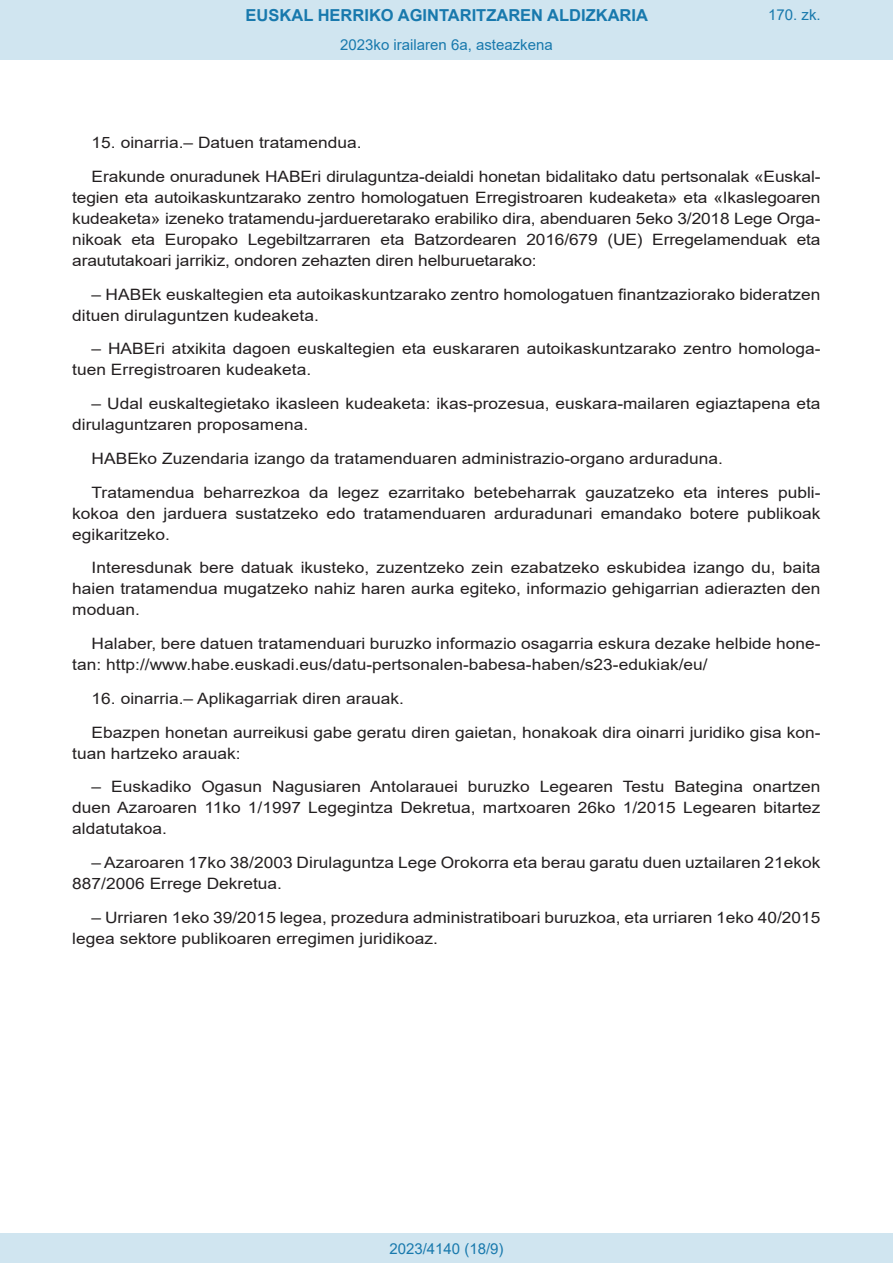
<style>
.page{position:relative;width:893px;height:1263px;background:#fff}
.page>*{position:absolute;margin:0;border:0;box-sizing:border-box;transform-origin:0 0}
.t1{font:700 16.5px "Arial";color:#1879ad}
.BOPVDetalle{font:15.6px/21px "Arial";color:#231f20;scale:1.11 1}
.Paginacion_Centro{font:15px "Arial";color:#1879ad}
</style>
<div class="page">
<div style="left:0;top:0;width:893px;height:60px;background:#d0e5f0"></div>
<div style="left:0;top:1233px;width:893px;height:30px;background:#d0e5f0"></div>
<p class="t1" style="left:246px;top:3px;width:404px">EUSKAL HERRIKO AGINTARITZAREN ALDIZKARIA</p>
<p class="Paginacion_Centro" style="left:340px;top:35px;width:214px">2023ko irailaren 6a, asteazkena</p>
<p class="Paginacion_Centro" style="left:768px;top:5px;width:54px">170. zk.</p>
<p class="BOPVDetalle" style="left:92px;top:132px;width:245px">15. oinarria.– Datuen tratamendua.</p>
<p class="BOPVDetalle" style="left:72px;top:166px;width:676px;text-align:justify;text-indent:19px">Erakunde onuradunek HABEri dirulaguntza-deialdi honetan bidalitako datu pertsonalak «Euskal&shy;tegien eta autoikaskuntzarako zentro homologatuen Erregistroaren kudeaketa» eta «Ikaslegoaren kudeaketa» izeneko tratamendu-jardueretarako erabiliko dira, abenduaren 5eko 3/2018 Lege Orga&shy;nikoak eta Europako Legebiltzarraren eta Batzordearen 2016/679 (UE) Erregelamenduak eta araututakoari jarrikiz, ondoren zehazten diren helburuetarako:</p>
<p class="BOPVDetalle" style="left:72px;top:284px;width:676px;text-indent:19px">– HABEk euskaltegien eta autoikaskuntzarako zentro homologatuen finantzaziorako bideratzen dituen dirulaguntzen kudeaketa.</p>
<p class="BOPVDetalle" style="left:72px;top:338px;width:676px;text-indent:19px">– HABEri atxikita dagoen euskaltegien eta euskararen autoikaskuntzarako zentro homologa&shy;tuen Erregistroaren kudeaketa.</p>
<p class="BOPVDetalle" style="left:72px;top:393px;width:676px;text-indent:19px">– Udal euskaltegietako ikasleen kudeaketa: ikas-prozesua, euskara-mailaren egiaztapena eta dirulaguntzaren proposamena.</p>
<p class="BOPVDetalle" style="left:92px;top:448px;width:570px">HABEko Zuzendaria izango da tratamenduaren administrazio-organo arduraduna.</p>
<p class="BOPVDetalle" style="left:72px;top:482px;width:676px;text-align:justify;text-indent:19px">Tratamendua beharrezkoa da legez ezarritako betebeharrak gauzatzeko eta interes publi&shy;kokoa den jarduera sustatzeko edo tratamenduaren arduradunari emandako botere publikoak egikaritzeko.</p>
<p class="BOPVDetalle" style="left:72px;top:557px;width:676px;text-align:justify;text-indent:19px">Interesdunak bere datuak ikusteko, zuzentzeko zein ezabatzeko eskubidea izango du, baita haien tratamendua mugatzeko nahiz haren aurka egiteko, informazio gehigarrian adierazten den moduan.</p>
<p class="BOPVDetalle" style="left:72px;top:633px;width:676px;text-indent:19px">Halaber, bere datuen tratamenduari buruzko informazio osagarria eskura dezake helbide hone&shy;tan: http://www.habe.euskadi.eus/datu-pertsonalen-babesa-haben/s23-edukiak/eu/</p>
<p class="BOPVDetalle" style="left:92px;top:688px;width:283px">16. oinarria.– Aplikagarriak diren arauak.</p>
<p class="BOPVDetalle" style="left:72px;top:722px;width:676px;text-indent:19px">Ebazpen honetan aurreikusi gabe geratu diren gaietan, honakoak dira oinarri juridiko gisa kon&shy;tuan hartzeko arauak:</p>
<p class="BOPVDetalle" style="left:72px;top:776px;width:676px;text-align:justify;text-indent:19px">– Euskadiko Ogasun Nagusiaren Antolarauei buruzko Legearen Testu Bategina onartzen duen Azaroaren 11ko 1/1997 Legegintza Dekretua, martxoaren 26ko 1/2015 Legearen bitartez aldatutakoa.</p>
<p class="BOPVDetalle" style="left:72px;top:852px;width:676px;text-indent:19px">– Azaroaren 17ko 38/2003 Dirulaguntza Lege Orokorra eta berau garatu duen uztailaren 21ekok<br>887/2006 Errege Dekretua.</p>
<p class="BOPVDetalle" style="left:72px;top:907px;width:676px;text-indent:19px">– Urriaren 1eko 39/2015 legea, prozedura administratiboari buruzkoa, eta urriaren 1eko 40/2015 legea sektore publikoaren erregimen juridikoaz.</p>
<p class="Paginacion_Centro" style="left:389px;top:1238px;width:116px">2023/4140 (18/9)</p>
</div>
